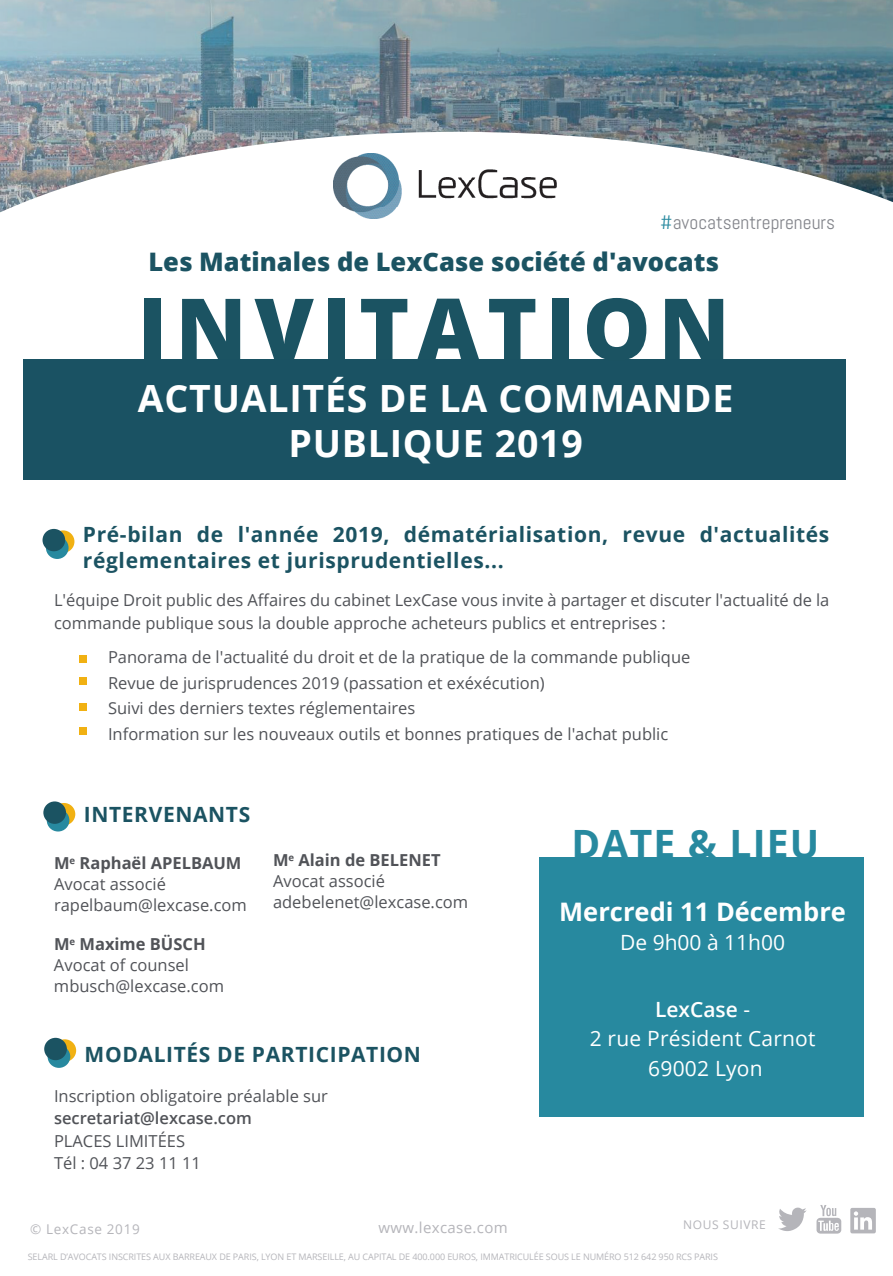
<style>
.page{position:relative;width:893px;height:1276px;background:#fff}
.page>*{position:absolute;margin:0;border:0;box-sizing:border-box;transform-origin:0 0}
.t1{font:800 85.5px "Open Sans";letter-spacing:.09em;color:#1b5362}
.t2{font:700 39px "Open Sans";letter-spacing:.03em;color:#27899f}
.t3{font:700 37.5px/45px "Open Sans";letter-spacing:.02em;color:#fff;text-align:center}
.t4{font:800 25.5px "Open Sans";color:#1b5362}
.t5{font:700 25.5px "Open Sans";color:#fff}
.t6{font:700 21px/25.2px "Open Sans";letter-spacing:.03em;color:#1b5362}
.t7{font:21px/29.4px "Open Sans";letter-spacing:.01em;color:#fff;text-align:center}
.t8{font:19.5px "Abel";color:#84868c}
.t9{font:16.5px/21px "Open Sans";color:#515358}
.t10{font:600 16.5px "Open Sans";color:#515358}
.t11{font:15px "Open Sans";letter-spacing:.025em;color:#b5b5ba}
.t12{font:13.5px "Open Sans";letter-spacing:.05em;color:#b5b5ba}
.t13{font:12px "Open Sans";letter-spacing:.05em;color:#b5b5ba}
.t14{font:9px "Open Sans";letter-spacing:-.01em;color:#b5b5ba}
.s1{color:#27899f}
.s2{font-weight:700}
.s3{font-weight:600}
</style>
<div class="page">
<svg style="left:0;top:0;width:893px;height:130px;background:#77939f"></svg>
<svg style="left:0;top:130px;width:893px;height:429px"></svg>
<div style="left:23px;top:359px;width:823px;height:120px;background:#1a5263"></div>
<svg style="left:778px;top:1207px;width:29px;height:24px"></svg>
<svg style="left:816px;top:1205px;width:25px;height:28px"></svg>
<div style="left:850px;top:1208px;width:26px;height:25px;background:#b5b5ba;border-radius:2px"></div>
<svg style="left:854px;top:1211px;width:18px;height:18px"></svg>
<img style="left:334px;top:153px;width:223px;height:66px">
<div style="left:539px;top:857px;width:324px;height:260px;background:#27899f"></div>
<div style="left:53px;top:803px;width:22px;height:22px;background:#f1b112;border-radius:50%"></div>
<div style="left:47px;top:809px;width:22px;height:22px;background:#27899f;border-radius:50%"></div>
<div style="left:43px;top:801px;width:23px;height:23px;background:#1b5362;border-radius:50%"></div>
<div style="left:79px;top:655px;width:7px;height:7px;background:#f1b112"></div>
<div style="left:79px;top:678px;width:7px;height:7px;background:#f1b112"></div>
<div style="left:79px;top:703px;width:7px;height:8px;background:#f1b112"></div>
<div style="left:79px;top:727px;width:7px;height:8px;background:#f1b112"></div>
<div style="left:52px;top:530px;width:22px;height:23px;background:#f1b112;border-radius:50%"></div>
<svg style="left:46px;top:536px;width:23px;height:23px"></svg>
<div style="left:43px;top:529px;width:22px;height:22px;background:#1b5362;border-radius:50%"></div>
<div style="left:53px;top:1039px;width:23px;height:22px;background:#f1b112;border-radius:50%"></div>
<div style="left:48px;top:1045px;width:22px;height:23px;background:#27899f;border-radius:50%"></div>
<div style="left:44px;top:1037px;width:23px;height:23px;background:#1b5362;border-radius:50%"></div>
<p class="t8" style="left:660px;top:210px;width:176px"><span class="s1">#</span>avocatsentrepreneurs</p>
<h3 class="t4" style="left:148px;top:242px;width:572px">Les Matinales de LexCase société d'avocats</h3>
<h1 class="t1" style="left:138px;top:264px;width:593px">INVITATION</h1>
<h3 class="t3" style="left:138px;top:375px;width:597px">ACTUALITÉS DE LA COMMANDE<br>PUBLIQUE 2019</h3>
<p class="t6" style="left:83px;top:522px;width:748px">Pré-bilan de l'année 2019, dématérialisation, revue d'actualités réglementaires et jurisprudentielles...</p>
<p class="t9" style="left:54px;top:588px;width:777px;line-height:22.5px">L'équipe Droit public des Affaires du cabinet LexCase vous invite à partager et discuter l'actualité de la commande publique sous la double approche acheteurs publics et entreprises :</p>
<p class="t9" style="left:108px;top:644px;width:584px;line-height:25.5px">Panorama de l'actualité du droit et de la pratique de la commande publique Revue de jurisprudences 2019 (passation et exéxécution)<br>Suivi des derniers textes réglementaires<br>Information sur les nouveaux outils et bonnes pratiques de l'achat public</p>
<p class="t6" style="left:84px;top:801px;width:168px">INTERVENANTS</p>
<p class="t9" style="left:54px;top:852px;width:194px"><span class="s2">M</span><sup>e</sup> <span class="s2">Raphaël APELBAUM<br></span>Avocat associé rapelbaum@lexcase.com</p>
<p class="t9" style="left:54px;top:933px;width:172px"><span class="s2">M</span><sup>e</sup> <span class="s2">Maxime BÜSCH<br></span>Avocat of counsel mbusch@lexcase.com</p>
<p class="t9" style="left:273px;top:849px;width:197px"><span class="s2">M</span><sup>e</sup> <span class="s2">Alain de BELENET<br></span>Avocat associé adebelenet@lexcase.com</p>
<p class="t6" style="left:85px;top:1041px;width:338px">MODALITÉS DE PARTICIPATION</p>
<p class="t9" style="left:54px;top:1085px;width:275px">Inscription obligatoire préalable sur</p>
<p class="t10" style="left:54px;top:1107px;width:199px">secretariat@lexcase.com</p>
<p class="t9" style="left:54px;top:1129px;width:149px;line-height:22.5px">PLACES LIMITÉES<br>Tél : 04 37 23 11 11</p>
<h2 class="t2" style="left:571px;top:816px;width:249px">DATE &amp; LIEU</h2>
<h3 class="t5" style="left:559px;top:894px;width:288px">Mercredi 11 Décembre</h3>
<p class="t7" style="left:620px;top:926px;width:167px">De 9h00 à 11h00</p>
<p class="t7" style="left:590px;top:993px;width:227px"><span class="s3">LexCase</span> -<br>2 rue Président Carnot<br>69002 Lyon</p>
<p class="t12" style="left:30px;top:1219px;width:111px">© LexCase 2019</p>
<p class="t11" style="left:378px;top:1217px;width:131px">www.lexcase.com</p>
<p class="t13" style="left:683px;top:1216px;width:84px">NOUS SUIVRE</p>
<p class="t14" style="left:28px;top:1250px;width:692px">SELARL D’AVOCATS INSCRITES AUX BARREAUX DE PARIS, LYON ET MARSEILLE, AU CAPITAL DE 400.000 EUROS, IMMATRICULÉE SOUS LE NUMÉRO 512 642 950 RCS PARIS</p>
</div>
